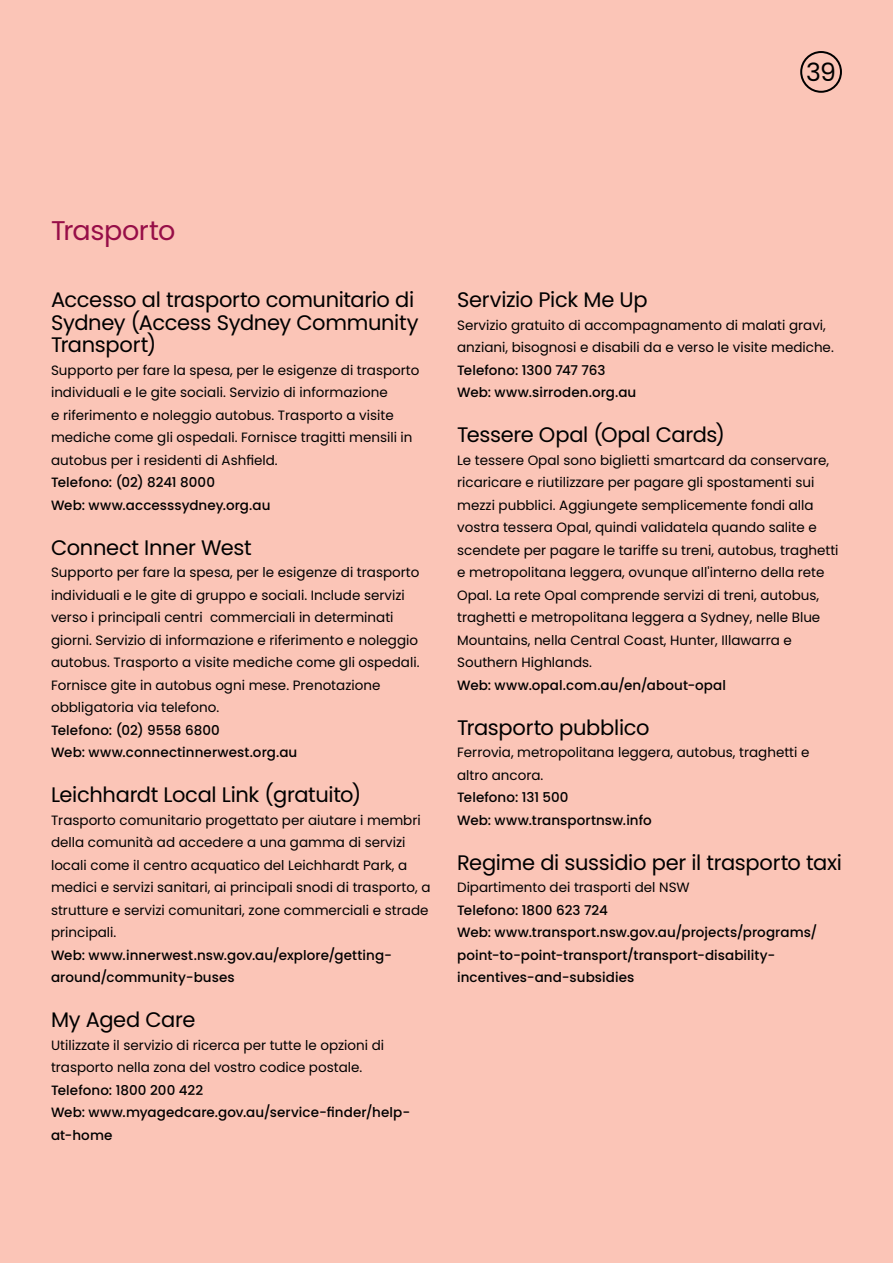
<style>
.page{position:relative;width:893px;height:1263px;background:#fbc5b7}
.page>*{position:absolute;margin:0;border:0;box-sizing:border-box;transform-origin:0 0}
.t1{font:27px "Poppins";letter-spacing:-.015em;color:#970e48}
.t2{font:25.2px "Poppins";color:#000}
.t3{font:21px/22.5px "Poppins";letter-spacing:-.015em;color:#000}
.t4{font:13.5px/22.5px "Poppins";color:#000}
.t5{font:500 13.5px/22.5px "Poppins";letter-spacing:.005em;color:#000}
</style>
<div class="page">
<div style="left:800px;top:51px;width:42px;height:42px;border:2px solid #000;border-radius:50%"></div>
<p class="t2" style="left:806px;top:58px;width:31px">39</p>
<p class="t1" style="left:51px;top:214px;width:126px">Trasporto</p>
<p class="t3" style="left:51px;top:289px;width:369px">Accesso al trasporto comunitario di<br>Sydney (Access Sydney Community<br>Transport)</p>
<p class="t4" style="left:51px;top:359px;width:370px">Supporto per fare la spesa, per le esigenze di trasporto individuali e le gite sociali. Servizio di informazione<br>e riferimento e noleggio autobus. Trasporto a visite mediche come gli ospedali. Fornisce tragitti mensili in autobus per i residenti di Ashfield.</p>
<p class="t5" style="left:51px;top:471px;width:166px">Telefono: (02) 8241 8000</p>
<p class="t5" style="left:51px;top:494px;width:221px">Web: www.accesssydney.org.au</p>
<p class="t3" style="left:51px;top:536px;width:202px">Connect Inner West</p>
<p class="t4" style="left:51px;top:561px;width:370px">Supporto per fare la spesa, per le esigenze di trasporto individuali e le gite di gruppo e sociali. Include servizi verso i principali centri commerciali in determinati giorni. Servizio di informazione e riferimento e noleggio autobus. Trasporto a visite mediche come gli ospedali.<br>Fornisce gite in autobus ogni mese. Prenotazione obbligatoria via telefono.</p>
<p class="t5" style="left:51px;top:719px;width:170px">Telefono: (02) 9558 6800</p>
<p class="t5" style="left:51px;top:741px;width:248px">Web: www.connectinnerwest.org.au</p>
<p class="t3" style="left:51px;top:784px;width:312px">Leichhardt Local Link (gratuito)</p>
<p class="t4" style="left:51px;top:809px;width:381px">Trasporto comunitario progettato per aiutare i membri della comunità ad accedere a una gamma di servizi locali come il centro acquatico del Leichhardt Park, a medici e servizi sanitari, ai principali snodi di trasporto, a strutture e servizi comunitari, zone commerciali e strade principali.</p>
<p class="t5" style="left:51px;top:944px;width:342px">Web: www.innerwest.nsw.gov.au/explore/getting&shy;around/community-buses</p>
<p class="t3" style="left:51px;top:1009px;width:146px">My Aged Care</p>
<p class="t4" style="left:51px;top:1034px;width:335px">Utilizzate il servizio di ricerca per tutte le opzioni di trasporto nella zona del vostro codice postale.</p>
<p class="t5" style="left:51px;top:1079px;width:154px">Telefono: 1800 200 422</p>
<p class="t5" style="left:51px;top:1101px;width:361px">Web: www.myagedcare.gov.au/service-finder/help&shy;at-home</p>
<p class="t3" style="left:457px;top:289px;width:192px">Servizio Pick Me Up</p>
<p class="t4" style="left:457px;top:314px;width:378px">Servizio gratuito di accompagnamento di malati gravi, anziani, bisognosi e disabili da e verso le visite mediche.</p>
<p class="t5" style="left:457px;top:359px;width:150px">Telefono: 1300 747 763</p>
<p class="t5" style="left:457px;top:381px;width:181px">Web: www.sirroden.org.au</p>
<p class="t3" style="left:457px;top:424px;width:269px">Tessere Opal (Opal Cards)</p>
<p class="t4" style="left:457px;top:449px;width:383px">Le tessere Opal sono biglietti smartcard da conservare, ricaricare e riutilizzare per pagare gli spostamenti sui mezzi pubblici. Aggiungete semplicemente fondi alla vostra tessera Opal, quindi validatela quando salite e scendete per pagare le tariffe su treni, autobus, traghetti e metropolitana leggera, ovunque all'interno della rete Opal. La rete Opal comprende servizi di treni, autobus, traghetti e metropolitana leggera a Sydney, nelle Blue Mountains, nella Central Coast, Hunter, Illawarra e Southern Highlands.</p>
<p class="t5" style="left:457px;top:674px;width:270px">Web: www.opal.com.au/en/about-opal</p>
<p class="t3" style="left:457px;top:716px;width:194px">Trasporto pubblico</p>
<p class="t4" style="left:457px;top:741px;width:354px">Ferrovia, metropolitana leggera, autobus, traghetti e altro ancora.</p>
<p class="t5" style="left:457px;top:786px;width:113px">Telefono: 131 500</p>
<p class="t5" style="left:457px;top:809px;width:196px">Web: www.transportnsw.info</p>
<p class="t3" style="left:457px;top:851px;width:386px">Regime di sussidio per il trasporto taxi</p>
<p class="t4" style="left:457px;top:876px;width:234px">Dipartimento dei trasporti del NSW</p>
<p class="t5" style="left:457px;top:899px;width:152px">Telefono: 1800 623 724</p>
<p class="t5" style="left:457px;top:921px;width:362px">Web: www.transport.nsw.gov.au/projects/programs/ point-to-point-transport/transport-disability&shy;incentives-and-subsidies</p>
</div>
